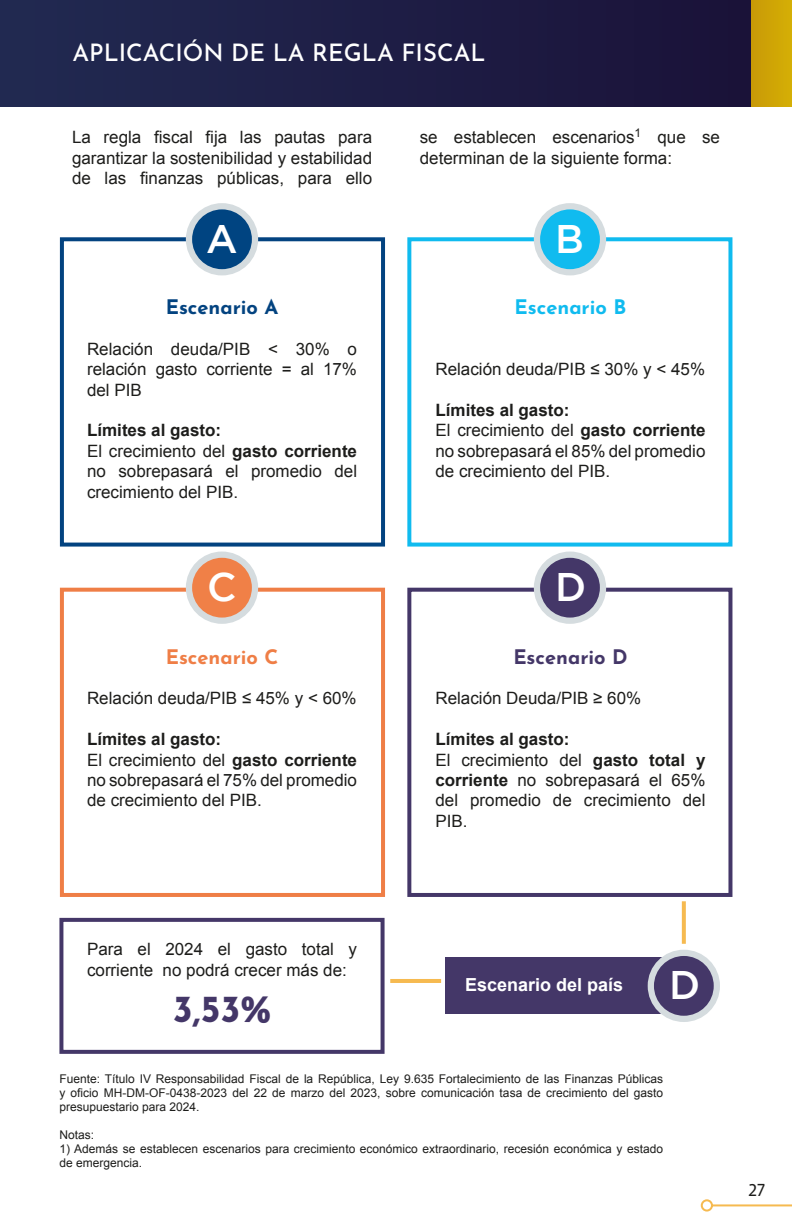
<style>
.page{position:relative;width:792px;height:1224px;background:#fff}
.page>*{position:absolute;margin:0;border:0;box-sizing:border-box;transform-origin:0 0}
.t1{font:500 39.8px "Gotham";color:#fff}
.t2{font:700 38px "Josefin Sans";color:#443768}
.t3{font:500 24px "Josefin Sans";color:#fff}
.t4{font:700 20px "Josefin Sans";color:#034380}
.t5{font:700 20px "Josefin Sans";color:#ef7e46}
.t6{font:700 20px "Josefin Sans";color:#10bbef}
.t7{font:700 20px "Josefin Sans";color:#443768}
.t8{font:700 18px "Arial";color:#fff}
.t9{font:18px "Seravek";color:#1d1d1b}
.t10{font:17px/20.4px "Arial";color:#1d1d1b;text-align:justify}
.t11{font:700 17px "Arial";color:#1d1d1b}
.t12{font:12px/14px "Arial";color:#1d1d1b;text-align:justify}
.s1{font-weight:700}
.s2{font-family:"Gotham";font-weight:500;font-size:39.8px}
</style>
<div class="page">
<div style="left:0;top:0;width:792px;height:107px;background:#1e1e45"></div>
<div style="left:752px;top:0;width:40px;height:107px;background:#cfa406"></div>
<div style="left:60px;top:237px;width:325px;height:310px;border:4px solid #034380"></div>
<div style="left:60px;top:588px;width:325px;height:309px;border:4px solid #ef7e46"></div>
<div style="left:407px;top:237px;width:325px;height:310px;border:4px solid #10bbef"></div>
<div style="left:407px;top:588px;width:325px;height:309px;border:4px solid #443768"></div>
<div style="left:59px;top:918px;width:326px;height:136px;border:4px solid #443768"></div>
<div style="left:446px;top:957px;width:238px;height:57px;background:#443768"></div>
<div style="left:186px;top:203px;width:72px;height:72px;background:#d5dcdf;border-radius:50%"></div>
<div style="left:192px;top:209px;width:60px;height:60px;background:#004481;border-radius:50%"></div>
<div style="left:534px;top:203px;width:72px;height:72px;background:#d5dcdf;border-radius:50%"></div>
<div style="left:540px;top:209px;width:60px;height:60px;background:#10bbef;border-radius:50%"></div>
<div style="left:186px;top:552px;width:72px;height:72px;background:#d5dcdf;border-radius:50%"></div>
<div style="left:192px;top:558px;width:60px;height:60px;background:#f08047;border-radius:50%"></div>
<div style="left:534px;top:552px;width:72px;height:72px;background:#d5dcdf;border-radius:50%"></div>
<div style="left:540px;top:558px;width:60px;height:60px;background:#443768;border-radius:50%"></div>
<div style="left:648px;top:950px;width:72px;height:72px;background:#d5dcdf;border-radius:50%"></div>
<div style="left:654px;top:956px;width:60px;height:60px;background:#443768;border-radius:50%"></div>
<svg style="left:682px;top:901px;width:4px;height:43px"></svg>
<hr style="left:390px;top:979px;width:51px;height:4px;background:#f6ba50">
<svg style="left:700px;top:1199px;width:92px;height:13px"></svg>
<p class="t3" style="left:72px;top:35px;width:415px">APLICACIÓN DE LA REGLA FISCAL</p>
<p class="t10" style="left:72px;top:127px;width:302px">La regla fiscal fija las pautas para garantizar la sostenibilidad y estabilidad de las finanzas públicas, para ello</p>
<p class="t10" style="left:420px;top:127px;width:302px">se establecen escenarios<sup>1</sup> que se determinan de la siguiente forma:</p>
<h1 class="t1" style="left:206px;top:216px;width:33px">A</h1>
<h1 class="t1" style="left:555px;top:216px;width:30px">B</h1>
<p class="t4" style="left:166px;top:292px;width:114px">Escenario A</p>
<p class="t10" style="left:87px;top:339px;width:272px">Relación deuda/PIB &lt; 30% o relación gasto corriente = al 17% del PIB</p>
<p class="t11" style="left:87px;top:419px;width:136px">Límites al gasto:</p>
<p class="t10" style="left:87px;top:441px;width:272px">El crecimiento del <span class="s1">gasto corriente </span>no sobrepasará el promedio del crecimiento del PIB.</p>
<p class="t6" style="left:515px;top:292px;width:113px">Escenario B</p>
<p class="t10" style="left:435px;top:359px;width:271px">Relación deuda/PIB ≤ 30% y &lt; 45%</p>
<p class="t11" style="left:435px;top:399px;width:136px">Límites al gasto:</p>
<p class="t10" style="left:435px;top:420px;width:272px">El crecimiento del <span class="s1">gasto corriente </span>no sobrepasará el 85% del promedio de crecimiento del PIB.</p>
<h1 class="t1" style="left:207px;top:565px;width:31px">C</h1>
<h1 class="t1" style="left:555px;top:565px;width:33px">D</h1>
<p class="t5" style="left:166px;top:642px;width:114px">Escenario C</p>
<p class="t10" style="left:87px;top:688px;width:271px">Relación deuda/PIB ≤ 45% y &lt; 60%</p>
<p class="t11" style="left:87px;top:728px;width:136px">Límites al gasto:</p>
<p class="t10" style="left:87px;top:750px;width:272px">El crecimiento del <span class="s1">gasto corriente </span>no sobrepasará el 75% del promedio de crecimiento del PIB.</p>
<p class="t7" style="left:513px;top:642px;width:116px">Escenario D</p>
<p class="t10" style="left:435px;top:688px;width:207px">Relación Deuda/PIB ≥ 60%</p>
<p class="t11" style="left:435px;top:728px;width:136px">Límites al gasto:</p>
<p class="t10" style="left:435px;top:750px;width:272px">El crecimiento del <span class="s1">gasto total y corriente</span> no sobrepasará el 65% del promedio de crecimiento del PIB.</p>
<p class="t10" style="left:87px;top:939px;width:272px">Para el 2024 el gasto total y corriente no podrá crecer más de:</p>
<p class="t2" style="left:173px;top:980px;width:100px">3,53%</p>
<p class="t8" style="left:465px;top:973px;width:236px">Escenario del país <span class="s2">D</span></p>
<p class="t12" style="left:59px;top:1072px;width:605px">Fuente: Título IV Responsabilidad Fiscal de la República, Ley 9.635 Fortalecimiento de las Finanzas Públicas y oficio MH-DM-OF-0438-2023 del 22 de marzo del 2023, sobre comunicación tasa de crecimiento del gasto presupuestario para 2024.</p>
<p class="t12" style="left:59px;top:1128px;width:36px">Notas:</p>
<p class="t12" style="left:59px;top:1142px;width:605px">1) Además se establecen escenarios para crecimiento económico extraordinario, recesión económica y estado de emergencia.</p>
<p class="t9" style="left:748px;top:1176px;width:18px">27</p>
</div>
